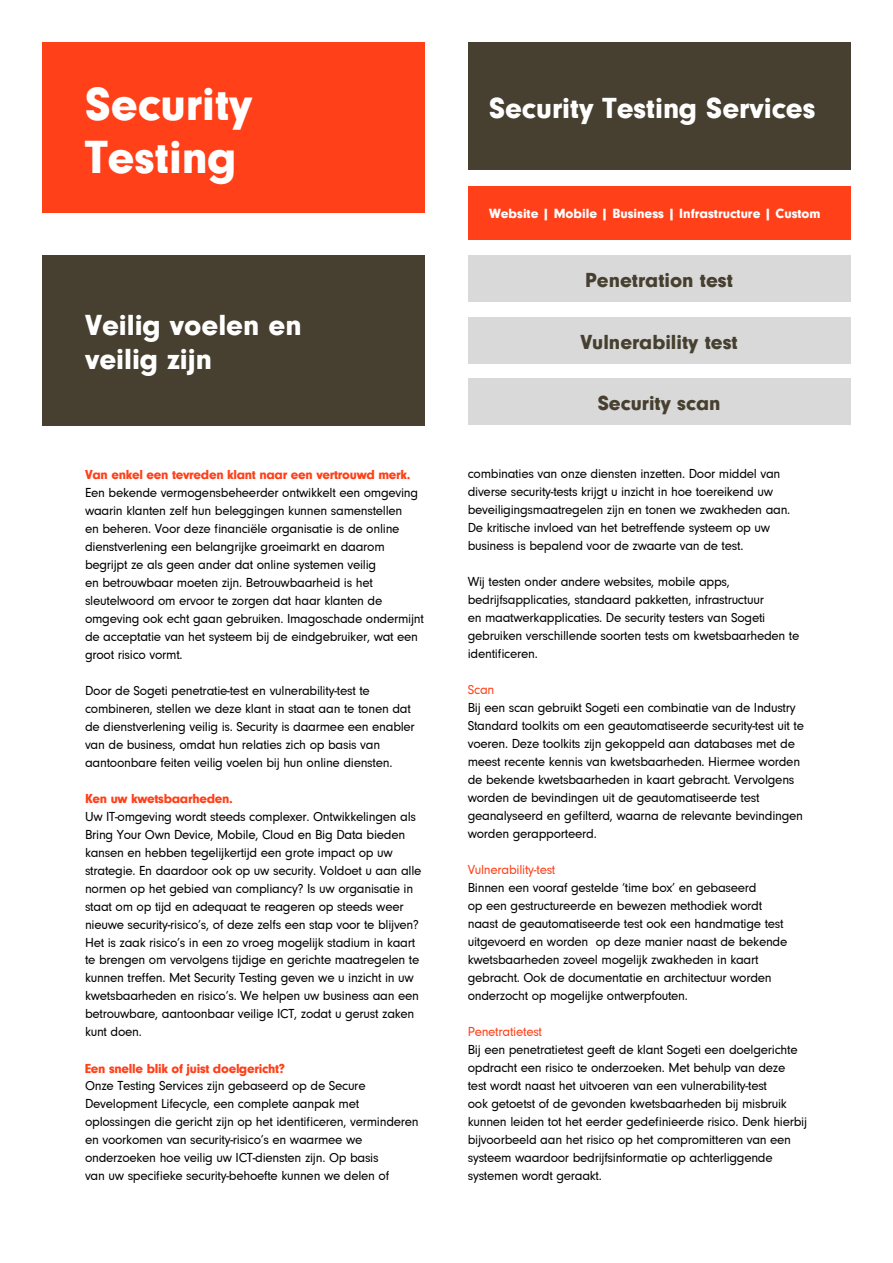
<style>
.page{position:relative;width:893px;height:1263px;background:#fff}
.page>*{position:absolute;margin:0;border:0;box-sizing:border-box;transform-origin:0 0}
.t1{font:900 48px/52.5px "Neuzeit Gro";color:#fff}
.t2{font:900 30px/34.5px "Neuzeit Gro";color:#fff}
.t3{font:900 21px "Neuzeit Gro";color:#474030}
.t4{font:900 13.8px "Neuzeit Gro";color:#fff}
.t5{font:13.5px/18px "Neuzeit Gro";letter-spacing:-.02em;color:#000}
.t6{font:900 13.5px "Neuzeit Gro";letter-spacing:-.02em;color:#ff4019}
.t7{font:13.5px "Neuzeit Gro";letter-spacing:-.02em;color:#ff4019}
</style>
<div class="page">
<div style="left:43px;top:43px;width:382px;height:170px;background:#ff4019"></div>
<div style="left:468px;top:43px;width:382px;height:127px;background:#474030"></div>
<div style="left:468px;top:186px;width:382px;height:53px;background:#ff4019"></div>
<div style="left:468px;top:255px;width:382px;height:47px;background:#d9d9d9"></div>
<div style="left:468px;top:317px;width:382px;height:46px;background:#d9d9d9"></div>
<div style="left:468px;top:379px;width:382px;height:46px;background:#d9d9d9"></div>
<div style="left:43px;top:255px;width:382px;height:170px;background:#474030"></div>
<h1 class="t1" style="left:85px;top:79px;width:169px">Security<br>Testing</h1>
<h2 class="t2" style="left:489px;top:91px;width:328px">Security Testing Services</h2>
<p class="t4" style="left:489px;top:206px;width:333px">Website | Mobile | Business | Infrastructure | Custom</p>
<h2 class="t2" style="left:85px;top:308px;width:218px">Veilig voelen en veilig zijn</h2>
<p class="t6" style="left:85px;top:466px;width:327px">Van enkel een tevreden klant naar een vertrouwd merk.</p>
<p class="t5" style="left:85px;top:483px;width:340px">Een bekende vermogensbeheerder ontwikkelt een omgeving waarin klanten zelf hun beleggingen kunnen samenstellen<br>en beheren. Voor deze financiële organisatie is de online dienstverlening een belangrijke groeimarkt en daarom begrijpt ze als geen ander dat online systemen veilig<br>en betrouwbaar moeten zijn. Betrouwbaarheid is het sleutelwoord om ervoor te zorgen dat haar klanten de omgeving ook echt gaan gebruiken. Imagoschade ondermijnt de acceptatie van het systeem bij de eindgebruiker, wat een groot risico vormt.</p>
<p class="t5" style="left:85px;top:681px;width:331px">Door de Sogeti penetratie-test en vulnerability-test te combineren, stellen we deze klant in staat aan te tonen dat de dienstverlening veilig is. Security is daarmee een enabler van de business, omdat hun relaties zich op basis van aantoonbare feiten veilig voelen bij hun online diensten.</p>
<p class="t6" style="left:85px;top:790px;width:149px">Ken uw kwetsbaarheden.</p>
<p class="t5" style="left:85px;top:807px;width:338px">Uw IT-omgeving wordt steeds complexer. Ontwikkelingen als Bring Your Own Device, Mobile, Cloud en Big Data bieden kansen en hebben tegelijkertijd een grote impact op uw strategie. En daardoor ook op uw security. Voldoet u aan alle normen op het gebied van compliancy? Is uw organisatie in staat om op tijd en adequaat te reageren op steeds weer nieuwe security-risico’s, of deze zelfs een stap voor te blijven?<br>Het is zaak risico’s in een zo vroeg mogelijk stadium in kaart te brengen om vervolgens tijdige en gerichte maatregelen te kunnen treffen. Met Security Testing geven we u inzicht in uw kwetsbaarheden en risico’s. We helpen uw business aan een betrouwbare, aantoonbaar veilige ICT, zodat u gerust zaken kunt doen.</p>
<p class="t6" style="left:85px;top:1060px;width:202px">Een snelle blik of juist doelgericht?</p>
<p class="t5" style="left:85px;top:1077px;width:335px">Onze Testing Services zijn gebaseerd op de Secure Development Lifecycle, een complete aanpak met oplossingen die gericht zijn op het identificeren, verminderen en voorkomen van security-risico’s en waarmee we onderzoeken hoe veilig uw ICT-diensten zijn. Op basis<br>van uw specifieke security-behoefte kunnen we delen of</p>
<h3 class="t3" style="left:585px;top:268px;width:149px">Penetration test</h3>
<h3 class="t3" style="left:580px;top:330px;width:159px">Vulnerability test</h3>
<h3 class="t3" style="left:598px;top:391px;width:124px">Security scan</h3>
<p class="t5" style="left:468px;top:465px;width:324px">combinaties van onze diensten inzetten. Door middel van diverse security-tests krijgt u inzicht in hoe toereikend uw beveiligingsmaatregelen zijn en tonen we zwakheden aan.<br>De kritische invloed van het betreffende systeem op uw business is bepalend voor de zwaarte van de test.</p>
<p class="t5" style="left:468px;top:573px;width:333px">Wij testen onder andere websites, mobile apps, bedrijfsapplicaties, standaard pakketten, infrastructuur<br>en maatwerkapplicaties. De security testers van Sogeti gebruiken verschillende soorten tests om kwetsbaarheden te identificeren.</p>
<p class="t7" style="left:468px;top:682px;width:28px">Scan</p>
<p class="t5" style="left:468px;top:699px;width:338px">Bij een scan gebruikt Sogeti een combinatie van de Industry Standard toolkits om een geautomatiseerde security-test uit te voeren. Deze toolkits zijn gekoppeld aan databases met de meest recente kennis van kwetsbaarheden. Hiermee worden de bekende kwetsbaarheden in kaart gebracht. Vervolgens worden de bevindingen uit de geautomatiseerde test geanalyseerd en gefilterd, waarna de relevante bevindingen worden gerapporteerd.</p>
<p class="t7" style="left:468px;top:862px;width:89px">Vulnerability-test</p>
<p class="t5" style="left:468px;top:879px;width:321px">Binnen een vooraf gestelde ‘time box’ en gebaseerd<br>op een gestructureerde en bewezen methodiek wordt naast de geautomatiseerde test ook een handmatige test uitgevoerd en worden op deze manier naast de bekende kwetsbaarheden zoveel mogelijk zwakheden in kaart gebracht. Ook de documentatie en architectuur worden onderzocht op mogelijke ontwerpfouten.</p>
<p class="t7" style="left:468px;top:1024px;width:76px">Penetratietest</p>
<p class="t5" style="left:468px;top:1041px;width:341px">Bij een penetratietest geeft de klant Sogeti een doelgerichte opdracht een risico te onderzoeken. Met behulp van deze test wordt naast het uitvoeren van een vulnerability-test<br>ook getoetst of de gevonden kwetsbaarheden bij misbruik kunnen leiden tot het eerder gedefinieerde risico. Denk hierbij bijvoorbeeld aan het risico op het compromitteren van een systeem waardoor bedrijfsinformatie op achterliggende systemen wordt geraakt.</p>
</div>
